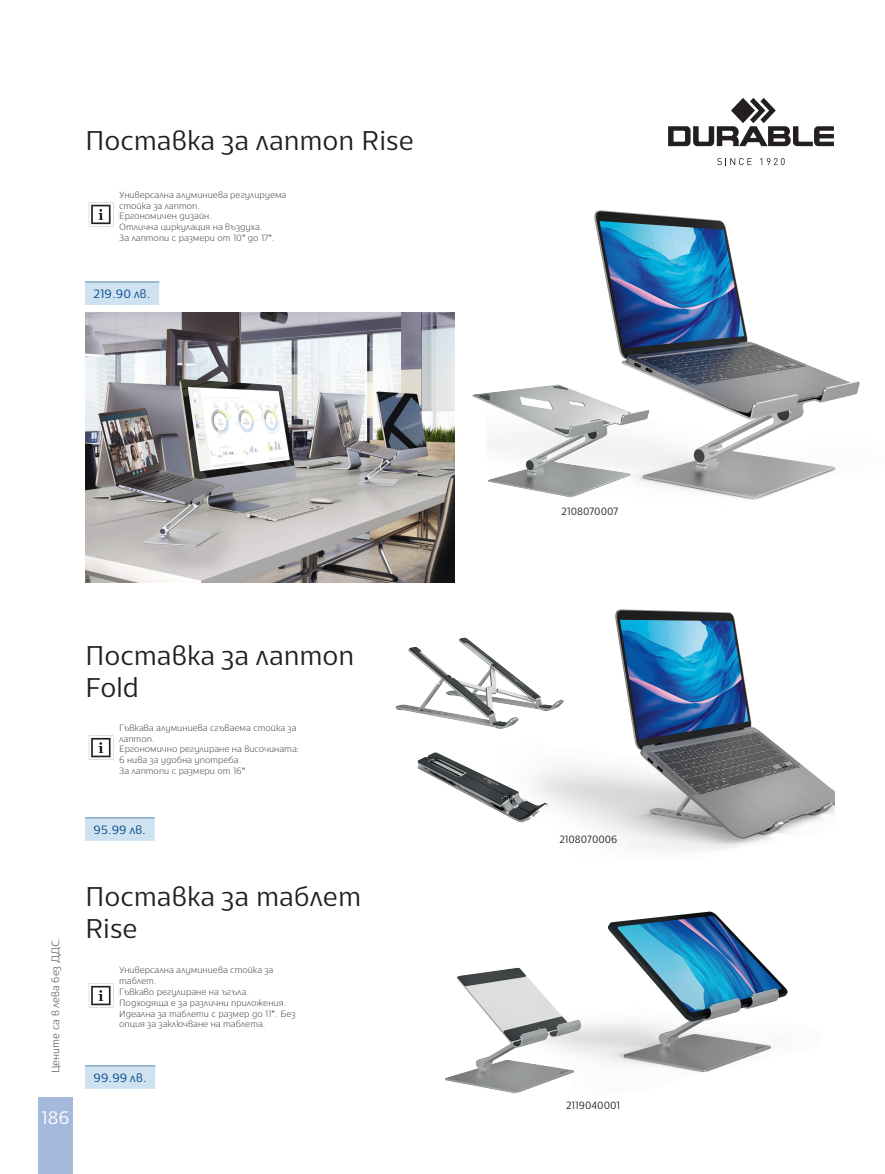
<style>
.page{position:relative;width:885px;height:1174px;background:#fff}
.page>*{position:absolute;margin:0;border:0;box-sizing:border-box;transform-origin:0 0}
._02-ИМЕ_2021{font:300 27px/32.4px "Cormac";color:#231f20}
.t1{font:300 18px "Cormac";color:#fff}
._05_-_ЦЕНА_2021{font:300 12px "Cormac";color:#01478d}
.Art_Nomer_33{font:300 10.5px "Cormac";color:#231f20;scale:.95 1}
.t2{font:100 10.5px "Cormac";color:#231f20}
._03-ОПИСАНИЕ_2021{font:100 9px/10.8px "Cormac";color:#231f20}
</style>
<div class="page">
<img style="left:594px;top:911px;width:194px;height:162px">
<img style="left:445px;top:967px;width:149px;height:127px">
<img style="left:594px;top:210px;width:266px;height:290px">
<img style="left:454px;top:366px;width:200px;height:138px">
<img style="left:558px;top:609px;width:276px;height:241px">
<img style="left:395px;top:633px;width:170px;height:99px">
<img style="left:417px;top:752px;width:141px;height:71px">
<div style="left:85px;top:282px;width:74px;height:23px;background:#cee2f0"></div>
<svg style="left:89px;top:202px;width:24px;height:24px"></svg>
<hr style="left:85px;top:817px;width:70px;height:1px;background:#01478d">
<div style="left:85px;top:818px;width:70px;height:23px;background:#cee2f0"></div>
<svg style="left:89px;top:735px;width:24px;height:24px"></svg>
<hr style="left:85px;top:1065px;width:70px;height:1px;background:#01478d">
<div style="left:85px;top:1066px;width:70px;height:23px;background:#cee2f0"></div>
<svg style="left:89px;top:983px;width:24px;height:24px"></svg>
<svg style="left:717px;top:158px;width:34px;height:7px"></svg>
<svg style="left:760px;top:158px;width:24px;height:7px"></svg>
<svg style="left:668px;top:98px;width:165px;height:48px"></svg>
<img style="left:85px;top:313px;width:369px;height:269px">
<div style="left:38px;top:1097px;width:34px;height:77px;background:#a4b9dc"></div>
<p class="_02-ИМЕ_2021" style="left:85px;top:124px;width:330px">Поставка за лаптоп Rise</p>
<p class="_03-ОПИСАНИЕ_2021" style="left:119px;top:189px;width:169px">Универсална алуминиева регулируема стойка за лаптоп.<br>Ергономичен дизайн.<br>Отлична циркулация на въздуха.<br>За лаптопи с размери от 10 до 17 .</p>
<p class="_05_-_ЦЕНА_2021" style="left:94px;top:286px;width:59px">219.90 лв.</p>
<p class="_02-ИМЕ_2021" style="left:85px;top:639px;width:271px">Поставка за лаптоп<br>Fold</p>
<p class="_03-ОПИСАНИЕ_2021" style="left:119px;top:722px;width:182px">Гъвкава алуминиева сгъваема стойка за лаптоп.<br>Ергономично регулиране на височината:<br>6 нива за удобна употреба.<br>За лаптопи с размери от 16</p>
<p class="_05_-_ЦЕНА_2021" style="left:94px;top:822px;width:54px">95.99 лв.</p>
<p class="t2" style="left:49px;top:1073px;width:137px;rotate:-90deg">Цените са в лева без ДДС.</p>
<h2 class="t1" style="left:41px;top:1106px;width:30px">186</h2>
<p class="_02-ИМЕ_2021" style="left:85px;top:880px;width:277px">Поставка за таблет<br>Rise</p>
<p class="_03-ОПИСАНИЕ_2021" style="left:119px;top:965px;width:178px">Универсална алуминиева стойка за таблет.<br>Гъвкаво регулиране на ъгъла.<br>Подходяща е за различни приложения.<br>Идеална за таблети с размер до 11 . Без опция за заключване на таблета.</p>
<p class="_05_-_ЦЕНА_2021" style="left:94px;top:1070px;width:55px">99.99 лв.</p>
<p class="Art_Nomer_33" style="left:561px;top:505px;width:61px">2108070007</p>
<p class="Art_Nomer_33" style="left:559px;top:833px;width:63px">2108070006</p>
<p class="Art_Nomer_33" style="left:566px;top:1099px;width:58px">2119040001</p>
</div>
